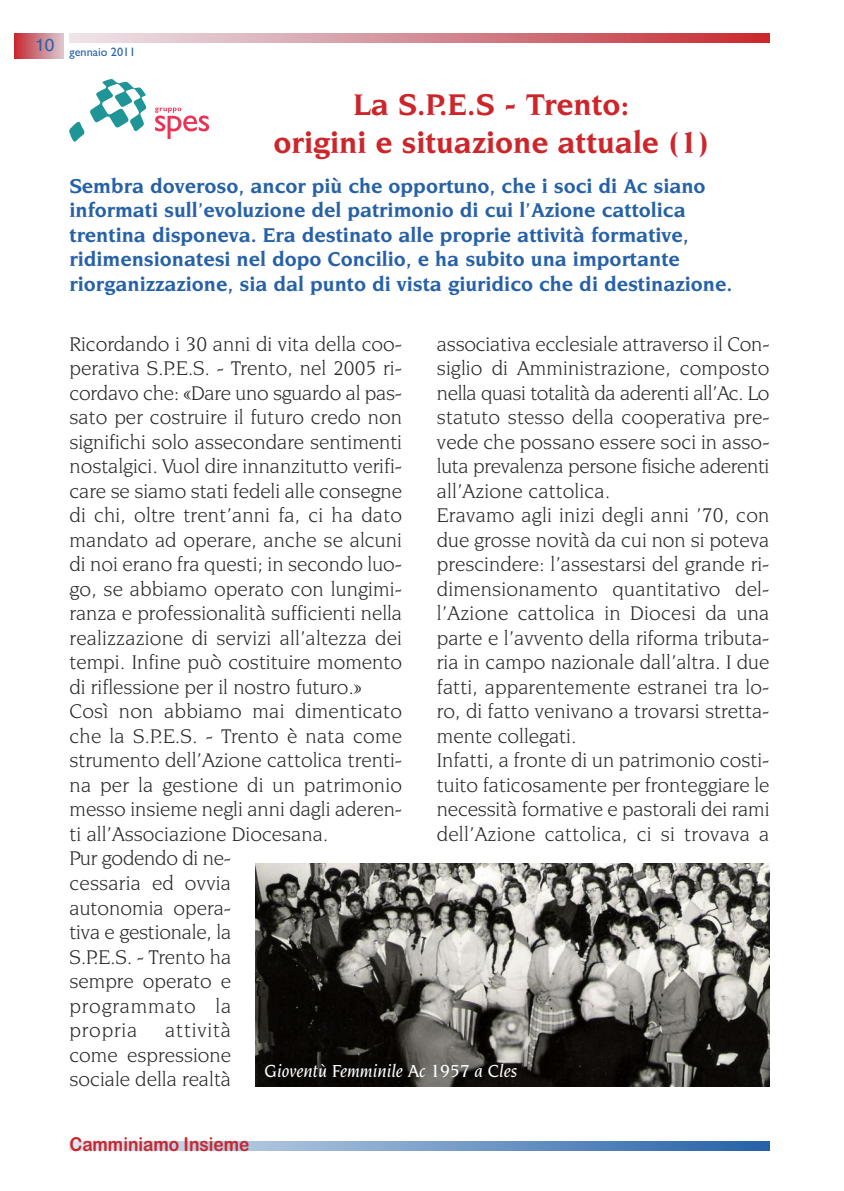
<style>
.page{position:relative;width:844px;height:1191px;background:#fff}
.page>*{position:absolute;margin:0;border:0;box-sizing:border-box;transform-origin:0 0}
.t1{font:700 31.5px/38.5px "Novarese IT Cby BT";color:#cc262b;text-align:center}
.t2{font:21px/24.5px "Novarese IT Cby BT";color:#272627}
.t3{font:700 21px/24.5px "Novarese IT Cby BT";color:#2661a7}
.t4{font:19.25px "Arial Rounded MT Bold";color:#cc262b;scale:.9 1}
.t5{font:italic 500 18.38px "Novarese IT Cby BT";color:#fff}
.t6{font:12.25px "Gill Sans";color:#2661a7}
</style>
<div class="page">
<svg style="left:69px;top:79px;width:77px;height:63px"></svg>
<svg style="left:155px;top:108px;width:54px;height:31px"></svg>
<img style="left:15px;top:34px;width:48px;height:25px">
<img style="left:69px;top:34px;width:700px;height:9px">
<img style="left:69px;top:1142px;width:700px;height:8px">
<img style="left:256px;top:863px;width:513px;height:223px">
<p class="t6" style="left:35px;top:44px;width:102px"><sup>10</sup> gennaio 2011</p>
<h1 class="t1" style="left:273px;top:87px;width:437px">La S.P.E.S - Trento:<br>origini e situazione attuale (1)</h1>
<p class="t3" style="left:69px;top:175px;width:664px">Sembra doveroso, ancor più che opportuno, che i soci di Ac siano informati sull’evoluzione del patrimonio di cui l’Azione cattolica trentina disponeva. Era destinato alle proprie attività formative, ridimensionatesi nel dopo Concilio, e ha subito una importante riorganizzazione, sia dal punto di vista giuridico che di destinazione.</p>
<p class="t2" style="left:69px;top:333px;width:334px">Ricordando i 30 anni di vita della coo&shy;perativa S.P.E.S. - Trento, nel 2005 ri&shy;cordavo che: «Dare uno sguardo al pas&shy;sato per costruire il futuro credo non significhi solo assecondare sentimenti nostalgici. Vuol dire innanzitutto verifi&shy;care se siamo stati fedeli alle consegne di chi, oltre trent’anni fa, ci ha dato mandato ad operare, anche se alcuni di noi erano fra questi; in secondo luo&shy;go, se abbiamo operato con lungimi&shy;ranza e professionalità sufficienti nella realizzazione di servizi all’altezza dei tempi. Infine può costituire momento di riflessione per il nostro futuro.»<br>Così non abbiamo mai dimenticato che la S.P.E.S. - Trento è nata come strumento dell’Azione cattolica trenti&shy;na per la gestione di un patrimonio messo insieme negli anni dagli aderen&shy;ti all’Associazione Diocesana.<br>Pur godendo di ne-<br>cessaria ed ovvia<br>autonomia opera-<br>tiva e gestionale, la<br>S.P.E.S. - Trento ha<br>sempre operato e<br>programmato la<br>propria</p>
<p class="t2" style="left:437px;top:333px;width:334px">associativa ecclesiale attraverso il Con&shy;siglio di Amministrazione, composto nella quasi totalità da aderenti all’Ac. Lo statuto stesso della cooperativa pre&shy;vede che possano essere soci in asso&shy;luta prevalenza persone fisiche aderenti all’Azione cattolica.<br>Eravamo agli inizi degli anni ’70, con due grosse novità da cui non si poteva prescindere: l’assestarsi del grande ri&shy;dimensionamento quantitativo del&shy;l’Azione cattolica in Diocesi da una parte e l’avvento della riforma tributa&shy;ria in campo nazionale dall’altra. I due fatti, apparentemente estranei tra lo&shy;ro, di fatto venivano a trovarsi stretta&shy;mente collegati.<br>Infatti, a fronte di un patrimonio costi&shy;tuito faticosamente per fronteggiare le necessità formative e pastorali dei rami dell’Azione cattolica, ci si trovava a</p>
<p class="t2" style="left:69px;top:1019px;width:163px;text-align:justify;text-indent:96px">attività come espressione sociale della realtà</p>
<p class="t5" style="left:264px;top:1063px;width:254px">Gioventù Femminile Ac 1957 a Cles</p>
<p class="t4" style="left:69px;top:1133px;width:201px">Camminiamo Insieme</p>
</div>
